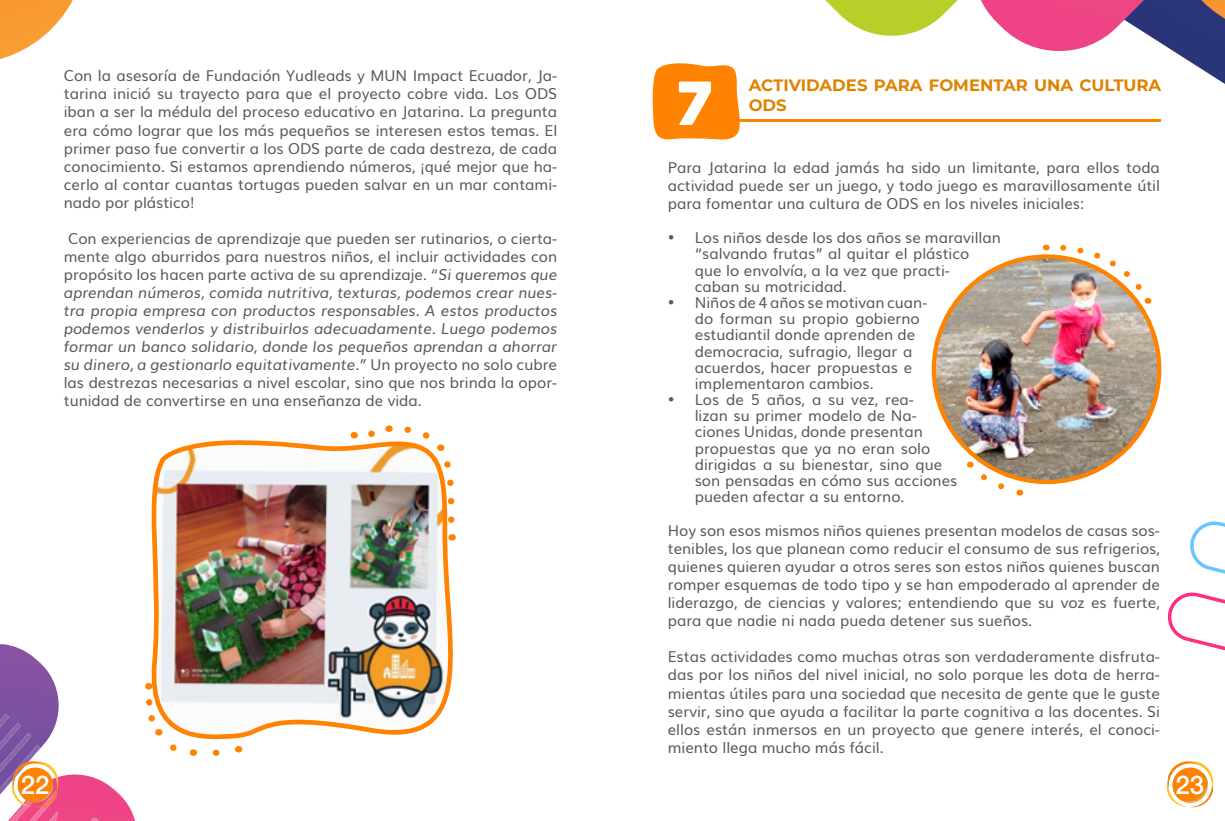
<style>
.page{position:relative;width:1225px;height:821px;background:#fff}
.page>*{position:absolute;margin:0;border:0;box-sizing:border-box;transform-origin:0 0}
.t1{font:59.25px "Heavitas";color:#fff}
.t2{font:500 25.8px "Helvetica Neue LT Std";color:#fff}
.t3{font:700 16.5px "Montserrat";color:#e08200}
.t4{font:15px/18px "Muli";color:#58595b;text-align:justify}
.s1{font-style:italic}
</style>
<div class="page">
<svg style="left:1166px;top:761px;width:47px;height:46px"></svg>
<svg style="left:0;top:0;width:73px;height:59px"></svg>
<svg style="left:1167px;top:521px;width:58px;height:130px"></svg>
<img style="left:151px;top:430px;width:303px;height:320px">
<svg style="left:364px;top:425px;width:25px;height:16px"></svg>
<img style="left:400px;top:426px;width:56px;height:114px">
<svg style="left:0;top:644px;width:194px;height:177px"></svg>
<svg style="left:208px;top:745px;width:31px;height:11px"></svg>
<svg style="left:652px;top:0;width:573px;height:140px"></svg>
<img style="left:934px;top:256px;width:225px;height:226px;border-radius:113px">
<img style="left:1056px;top:244px;width:95px;height:60px">
<svg style="left:968px;top:462px;width:41px;height:28px"></svg>
<p class="t4" style="left:64px;top:66px;width:495px">Con la asesoría de Fundación Yudleads y MUN Impact Ecuador, Ja&shy;tarina inició su trayecto para que el proyecto cobre vida. Los ODS iban a ser la médula del proceso educativo en Jatarina. La pregunta era cómo lograr que los más pequeños se interesen estos temas. El primer paso fue convertir a los ODS parte de cada destreza, de cada conocimiento. Si estamos aprendiendo números, ¡qué mejor que ha&shy;cerlo al contar cuantas tortugas pueden salvar en un mar contami&shy;nado por plástico!</p>
<p class="t4" style="left:64px;top:228px;width:495px">Con experiencias de aprendizaje que pueden ser rutinarios, o cierta&shy;mente algo aburridos para nuestros niños, el incluir actividades con propósito los hacen parte activa de su aprendizaje. <span class="s1">“Si queremos que aprendan números, comida nutritiva, texturas, podemos crear nues&shy;tra propia empresa con productos responsables. A estos productos podemos venderlos y distribuirlos adecuadamente. Luego podemos formar un banco solidario, donde los pequeños aprendan a ahorrar su dinero, a gestionarlo equitativamente.”</span> Un proyecto no solo cubre las destrezas necesarias a nivel escolar, sino que nos brinda la opor&shy;tunidad de convertirse en una enseñanza de vida.</p>
<h1 class="t1" style="left:677px;top:67px;width:37px">7</h1>
<p class="t3" style="left:748px;top:73px;width:414px">ACTIVIDADES PARA FOMENTAR UNA CULTURA</p>
<p class="t3" style="left:748px;top:93px;width:40px">ODS</p>
<p class="t4" style="left:668px;top:157px;width:494px">Para Jatarina la edad jamás ha sido un limitante, para ellos toda actividad puede ser un juego, y todo juego es maravillosamente útil para fomentar una cultura de ODS en los niveles iniciales:</p>
<p class="t4" style="left:695px;top:228px;width:308px;line-height:16.2px;text-align:left;text-indent:-27px">• Los niños desde los dos años se maravillan “salvando frutas” al quitar el plástico<br>que lo envolvía, a la vez que practi-<br>caban su motricidad.</p>
<p class="t4" style="left:695px;top:293px;width:234px;line-height:16.2px;text-align:left;text-indent:-27px">• Niños de 4 años se motivan cuan&shy;do forman su propio gobierno estudiantil donde aprenden de democracia, sufragio, llegar a acuerdos, hacer propuestas e implementaron cambios.</p>
<p class="t4" style="left:695px;top:390px;width:264px;line-height:16.2px;text-align:left;text-indent:-27px">• Los de 5 años, a su vez, rea-<br>lizan su primer modelo de Na&shy;ciones Unidas, donde presentan propuestas que ya no eran solo dirigidas a su bienestar, sino que son pensadas en cómo sus acciones pueden afectar a su entorno.</p>
<p class="t4" style="left:668px;top:521px;width:494px">Hoy son esos mismos niños quienes presentan modelos de casas sos&shy;tenibles, los que planean como reducir el consumo de sus refrigerios, quienes quieren ayudar a otros seres son estos niños quienes buscan romper esquemas de todo tipo y se han empoderado al aprender de liderazgo, de ciencias y valores; entendiendo que su voz es fuerte, para que nadie ni nada pueda detener sus sueños.</p>
<p class="t4" style="left:668px;top:647px;width:494px">Estas actividades como muchas otras son verdaderamente disfruta&shy;das por los niños del nivel inicial, no solo porque les dota de herra&shy;mientas útiles para una sociedad que necesita de gente que le guste servir, sino que ayuda a facilitar la parte cognitiva a las docentes. Si ellos están inmersos en un proyecto que genere interés, el conoci&shy;miento llega mucho más fácil.</p>
<h2 class="t2" style="left:21px;top:769px;width:30px">22</h2>
<h2 class="t2" style="left:1175px;top:769px;width:30px">23</h2>
</div>
